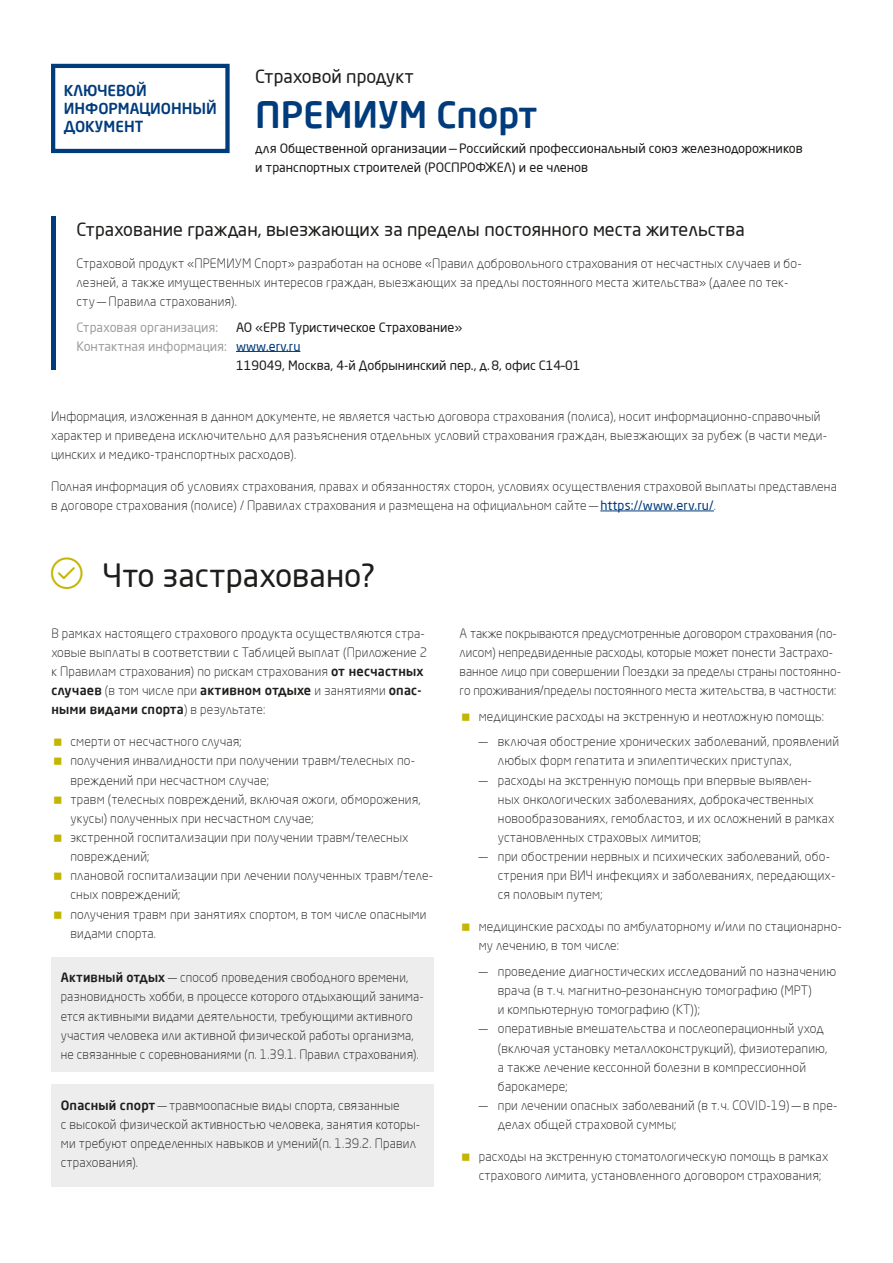
<style>
.page{position:relative;width:893px;height:1263px;background:#fff}
.page>*{position:absolute;margin:0;border:0;box-sizing:border-box;transform-origin:0 0}
.t1{font:500 36px "Neo Sans Pro";color:#003b7b}
.t2{font:31.5px "Neo Sans Pro";color:#1d1d1b}
.t3{font:18px "Neo Sans Pro";color:#1d1d1b}
.t4{font:500 15px/18px "Neo Sans Pro";color:#003b7b}
.t5{font:300 12.75px/19.2px "Neo Sans Pro";letter-spacing:.015em;color:#1d1d1b}
.t6{font:12.75px/19.2px "Neo Sans Pro";color:#1d1d1b}
.t7{font:12.75px "Neo Sans Pro";color:#9f9f9f}
.s1{color:#003b7b}
.s2{font-weight:400;color:#003b7b}
.s3{font-weight:500}
</style>
<div class="page">
<hr style="left:600px;top:510px;width:114px;height:1px;background:#003b7b">
<hr style="left:236px;top:351px;width:64px;height:1px;background:#003b7b">
<hr style="left:51px;top:217px;width:4px;height:153px;background:#003b7b">
<div style="left:51px;top:64px;width:179px;height:89px;border:4px solid #003b7b"></div>
<div style="left:51px;top:957px;width:383px;height:114px;background:#ededed"></div>
<div style="left:51px;top:1084px;width:383px;height:102px;background:#ededed"></div>
<p class="t4" style="left:64px;top:81px;width:155px">КЛЮЧЕВОЙ<br>ИНФОРМАЦИОННЫЙ<br>ДОКУМЕНТ</p>
<h3 class="t3" style="left:255px;top:65px;width:160px">Страховой продукт</h3>
<h1 class="t1" style="left:255px;top:92px;width:284px">ПРЕМИУМ Спорт</h1>
<p class="t6" style="left:255px;top:139px;width:549px">для Общественной организации — Российский профессиональный союз железнодорожников и транспортных строителей (РОСПРОФЖЕЛ) и ее членов</p>
<h3 class="t3" style="left:77px;top:218px;width:670px">Страхование граждан, выезжающих за пределы постоянного места жительства</h3>
<p class="t5" style="left:77px;top:253px;width:727px">Страховой продукт «ПРЕМИУМ Спорт» разработан на основе «Правил добровольного страхования от несчастных случаев и бо&shy;лезней, а также имущественных интересов граждан, выезжающих за предлы постоянного места жительства» (далее по тек&shy;сту — Правила страхования).</p>
<p class="t7" style="left:77px;top:319px;width:143px">Страховая организация:</p>
<p class="t6" style="left:236px;top:317px;width:228px">АО «ЕРВ Туристическое Страхование»</p>
<p class="t7" style="left:77px;top:338px;width:225px">Контактная информация: <span class="s1">www.erv.ru</span></p>
<p class="t6" style="left:236px;top:355px;width:346px">119049, Москва, 4‑й Добрынинский пер., д.8, офис С14–01</p>
<p class="t5" style="left:51px;top:406px;width:778px">Информация, изложенная в данном документе, не является частью договора страхования (полиса), носит информационно-справочный характер и приведена исключительно для разъяснения отдельных условий страхования граждан, выезжающих за рубеж (в части меди&shy;цинских и медико-транспортных расходов).</p>
<p class="t5" style="left:51px;top:477px;width:787px">Полная информация об условиях страхования, правах и обязанностях сторон, условиях осуществления страховой выплаты представлена в договоре страхования (полисе) / Правилах страхования и размещена на официальном сайте — <span class="s2">https://www.erv.ru/</span>.</p>
<h2 class="t2" style="left:102px;top:556px;width:275px">Что застраховано?</h2>
<p class="t5" style="left:51px;top:623px;width:377px">В рамках настоящего страхового продукта осуществляются стра&shy;ховые выплаты в соответствии с Таблицей выплат (Приложение 2 к Правилам страхования) по рискам страхования <span class="s3">от несчастных случаев</span> (в том числе при <span class="s3">активном отдыхе</span> и занятиями <span class="s3">опас&shy;ными видами спорта</span>) в результате:</p>
<p class="t5" style="left:70px;top:732px;width:364px">смерти от несчастного случая;<br>получения инвалидности при получении травм/телесных по&shy;вреждений при несчастном случае;<br>травм (телесных повреждений, включая ожоги, обморожения, укусы) полученных при несчастном случае;<br>экстренной госпитализации при получении травм/телесных повреждений;<br>плановой госпитализации при лечении полученных травм/теле&shy;сных повреждений;<br>получения травм при занятиях спортом, в том числе опасными видами спорта.</p>
<p class="t5" style="left:61px;top:968px;width:364px"><span class="s3">Активный отдых</span> — способ проведения свободного времени, разновидность хобби, в процессе которого отдыхающий занима&shy;ется активными видами деятельности, требующими активного участия человека или активной физической работы организма, не связанные с соревнованиями (п. 1.39.1. Правил страхования).</p>
<p class="t5" style="left:61px;top:1095px;width:361px"><span class="s3">Опасный спорт</span> — травмоопасные виды спорта, связанные<br>с высокой физической активностью человека, занятия которы&shy;ми требуют определенных навыков и умений(п. 1.39.2. Правил страхования).</p>
<p class="t5" style="left:460px;top:623px;width:383px">А также покрываются предусмотренные договором страхования (по&shy;лисом) непредвиденные расходы, которые может понести Застрахо&shy;ванное лицо при совершении Поездки за пределы страны постоянно&shy;го проживания/пределы постоянного места жительства, в частности:</p>
<p class="t5" style="left:479px;top:706px;width:347px">медицинские расходы на экстренную и неотложную помощь:</p>
<p class="t5" style="left:498px;top:732px;width:343px;text-indent:-19px">— включая обострение хронических заболеваний, проявлений любых форм гепатита и эпилептических приступах,</p>
<p class="t5" style="left:498px;top:770px;width:338px;text-indent:-19px">— расходы на экстренную помощь при впервые выявлен&shy;ных онкологических заболеваниях, доброкачественных новообразованиях, гемобластоз, и их осложнений в рамках установленных страховых лимитов;</p>
<p class="t5" style="left:498px;top:847px;width:339px;text-indent:-19px">— при обострении нервных и психических заболеваний, обо&shy;стрения при ВИЧ инфекциях и заболеваниях, передающих&shy;ся половым путем;</p>
<p class="t5" style="left:479px;top:917px;width:365px">медицинские расходы по амбулаторному и/или по стационарно&shy;му лечению, в том числе:</p>
<p class="t5" style="left:498px;top:961px;width:340px;text-indent:-19px">— проведение диагностических исследований по назначению врача (в т.ч. магнитно–резонансную томографию (МРТ)<br>и компьютерную томографию (КТ));</p>
<p class="t5" style="left:498px;top:1019px;width:331px;text-indent:-19px">— оперативные вмешательства и послеоперационный уход (включая установку металлоконструкций), физиотерапию, а также лечение кессонной болезни в компрессионной барокамере;</p>
<p class="t5" style="left:498px;top:1095px;width:341px;text-indent:-19px">— при лечении опасных заболеваний (в т.ч. COVID‑19) — в пре&shy;делах общей страховой суммы;</p>
<p class="t5" style="left:479px;top:1146px;width:351px">расходы на экстренную стоматологическую помощь в рамках страхового лимита, установленного договором страхования;</p>
</div>
